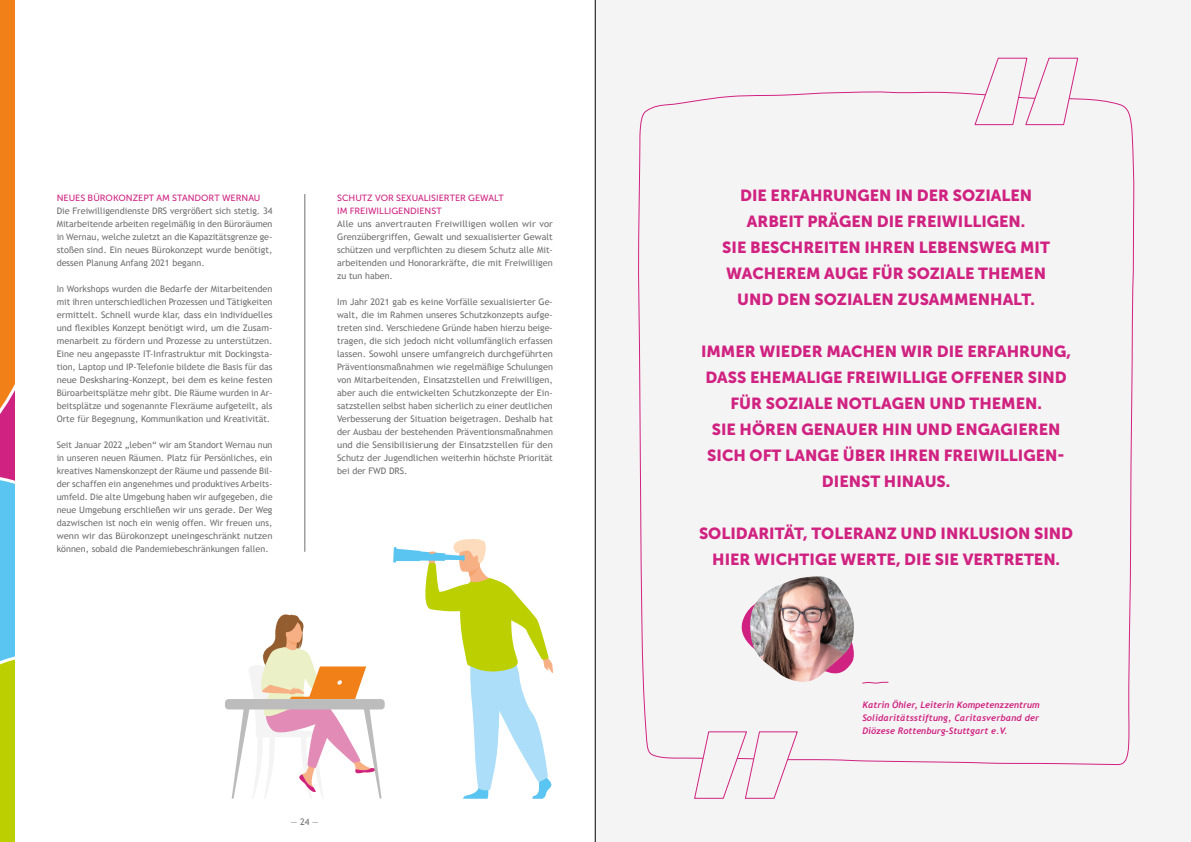
<style>
.page{position:relative;width:1191px;height:842px;background:#fff}
.page>*{position:absolute;margin:0;border:0;box-sizing:border-box;transform-origin:0 0}
.t1{font:16px/26px "Museo Sans 900";color:#d02281;text-align:center}
.t2{font:9px/13px "Trebuchet MS";color:#706f6f;text-align:justify}
.t3{font:9px/13px "Trebuchet MS";color:#706f6f;text-align:justify;scale:1.05 1}
.t4{font:italic 700 9px/13px "Trebuchet";color:#d02281;text-align:justify}
.t5{font:9px/13px "Museo Sans 500";color:#d02281}
</style>
<div class="page">
<svg style="left:0;top:0;width:14px;height:842px;background:#c2984c"></svg>
<hr style="left:305px;top:194px;width:1px;height:358px;background:#706f6f">
<svg style="left:393px;top:539px;width:160px;height:260px"></svg>
<svg style="left:232px;top:614px;width:149px;height:185px"></svg>
<div style="left:225px;top:699px;width:160px;height:10px;background:#bcbcbc;border-radius:4px"></div>
<div style="left:595px;top:0;width:596px;height:842px;background:#f5f4f4"></div>
<svg style="left:638px;top:91px;width:496px;height:675px"></svg>
<svg style="left:693px;top:731px;width:105px;height:68px"></svg>
<svg style="left:973px;top:57px;width:105px;height:69px"></svg>
<svg style="left:739px;top:592px;width:150px;height:93px"></svg>
<img style="left:750px;top:576px;width:104px;height:106px">
<hr style="left:595px;top:0;width:1px;height:842px;background:#000">
<p class="t5" style="left:57px;top:191px;width:205px">NEUES BÜROKONZEPT AM STANDORT WERNAU</p>
<p class="t2" style="left:57px;top:204px;width:217px">Die Freiwilligendienste DRS vergrößert sich stetig. 34<br>Mitarbeitende arbeiten regelmäßig in den Büroräumen in Wernau, welche zuletzt an die Kapazitätsgrenze ge&shy;stoßen sind. Ein neues Bürokonzept wurde benötigt, dessen Planung Anfang 2021 begann.</p>
<p class="t2" style="left:57px;top:282px;width:217px">In Workshops wurden die Bedarfe der Mitarbeitenden mit ihren unterschiedlichen Prozessen und Tätigkeiten ermittelt. Schnell wurde klar, dass ein individuelles und flexibles Konzept benötigt wird, um die Zusam&shy;menarbeit zu fördern und Prozesse zu unterstützen.<br>Eine neu angepasste IT-Infrastruktur mit Dockingsta&shy;tion, Laptop und IP-Telefonie bildete die Basis für das neue Desksharing-Konzept, bei dem es keine festen Büroarbeitsplätze mehr gibt. Die Räume wurden in Ar&shy;beitsplätze und sogenannte Flexräume aufgeteilt, als Orte für Begegnung, Kommunikation und Kreativität.</p>
<p class="t2" style="left:57px;top:438px;width:217px">Seit Januar 2022 „leben“ wir am Standort Wernau nun in unseren neuen Räumen. Platz für Persönliches, ein kreatives Namenskonzept der Räume und passende Bil&shy;der schaffen ein angenehmes und produktives Arbeits&shy;umfeld. Die alte Umgebung haben wir aufgegeben, die neue Umgebung erschließen wir uns gerade. Der Weg dazwischen ist noch ein wenig offen. Wir freuen uns, wenn wir das Bürokonzept uneingeschränkt nutzen können, sobald die Pandemiebeschränkungen fallen.</p>
<p class="t5" style="left:337px;top:191px;width:168px">SCHUTZ VOR SEXUALISIERTER GEWALT<br>IM FREIWILLIGENDIENST</p>
<p class="t3" style="left:337px;top:217px;width:207px">Alle uns anvertrauten Freiwilligen wollen wir vor Grenzübergriffen, Gewalt und sexualisierter Gewalt schützen und verpflichten zu diesem Schutz alle Mit&shy;arbeitenden und Honorarkräfte, die mit Freiwilligen zu tun haben.</p>
<p class="t2" style="left:337px;top:295px;width:217px">Im Jahr 2021 gab es keine Vorfälle sexualisierter Ge&shy;walt, die im Rahmen unseres Schutzkonzepts aufge&shy;treten sind. Verschiedene Gründe haben hierzu beige&shy;tragen, die sich jedoch nicht vollumfänglich erfassen lassen. Sowohl unsere umfangreich durchgeführten Präventionsmaßnahmen wie regelmäßige Schulungen von Mitarbeitenden, Einsatzstellen und Freiwilligen, aber auch die entwickelten Schutzkonzepte der Ein&shy;satzstellen selbst haben sicherlich zu einer deutlichen Verbesserung der Situation beigetragen. Deshalb hat der Ausbau der bestehenden Präventionsmaßnahmen und die Sensibilisierung der Einsatzstellen für den Schutz der Jugendlichen weiterhin höchste Priorität bei der FWD DRS.</p>
<p class="t2" style="left:291px;top:815px;width:30px">— 24 —</p>
<h1 class="t1" style="left:722px;top:182px;width:329px">DIE ERFAHRUNGEN IN DER SOZIALEN ARBEIT PRÄGEN DIE FREIWILLIGEN.<br>SIE BESCHREITEN IHREN LEBENSWEG MIT WACHEREM AUGE FÜR SOZIALE THEMEN UND DEN SOZIALEN ZUSAMMENHALT.</h1>
<h1 class="t1" style="left:701px;top:338px;width:372px">IMMER WIEDER MACHEN WIR DIE ERFAHRUNG, DASS EHEMALIGE FREIWILLIGE OFFENER SIND FÜR SOZIALE NOTLAGEN UND THEMEN.<br>SIE HÖREN GENAUER HIN UND ENGAGIEREN SICH OFT LANGE ÜBER IHREN FREIWILLIGEN-DIENST HINAUS.</h1>
<h1 class="t1" style="left:699px;top:520px;width:376px">SOLIDARITÄT, TOLERANZ UND INKLUSION SIND<br>HIER WICHTIGE WERTE, DIE SIE VERTRETEN.</h1>
<p class="t4" style="left:862px;top:698px;width:179px">Katrin Öhler, Leiterin Kompetenzzentrum Solidaritätsstiftung, Caritasverband der Diözese Rottenburg-Stuttgart e.V.</p>
</div>
